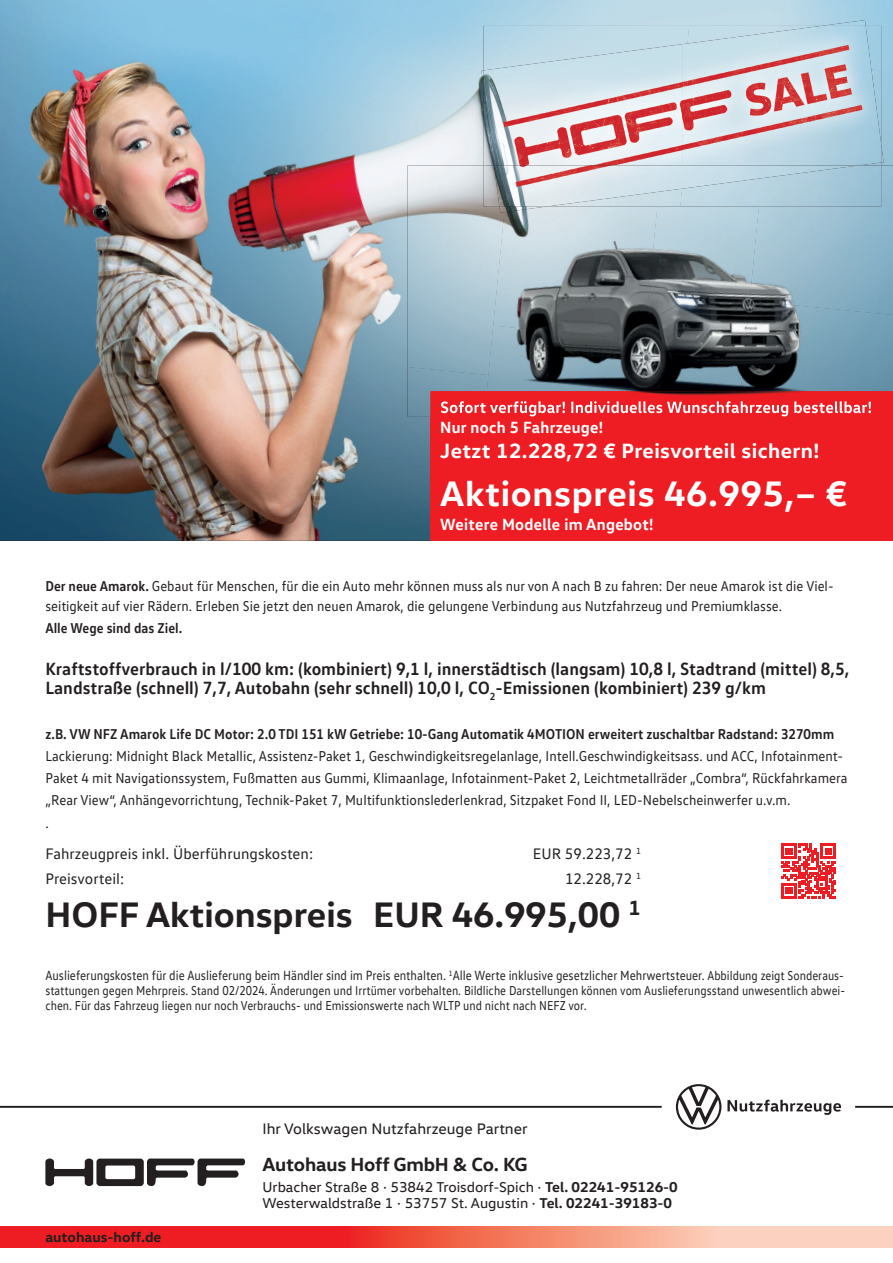
<style>
.page{position:relative;width:893px;height:1263px;background:#fff}
.page>*{position:absolute;margin:0;border:0;box-sizing:border-box;transform-origin:0 0}
.t1{font:700 36px "VW Head";color:#231f20}
.t2{font:700 36px "VW Head";letter-spacing:.02em;color:#fff}
.t3{font:700 21px "VW Head";letter-spacing:.02em;color:#fff}
.t4{font:700 19.35px "VW Head";letter-spacing:-.01em;color:#231f20}
.t5{font:700 18px/19.5px "VW Text";color:#231f20}
.t6{font:700 16.5px "VW Head";letter-spacing:.02em;color:#fff;scale:.93 1}
.t7{font:15.45px "VW Text";color:#231f20}
.t8{font:15.45px "VW Head";color:#231f20}
.t9{font:14.55px/22.2px "VW Text";color:#231f20;scale:.94 1}
.t10{font:14.55px/19.5px "VW Text";color:#231f20;scale:.93 1}
.t11{font:14.55px/15.5px "VW Head";color:#231f20}
.t12{font:700 14.55px "VW Text";color:#231f20;scale:.94 1}
.t13{font:700 14.55px "VW Text";color:#231f20;scale:.93 1}
.t14{font:700 14.55px "VW Head";color:#231f20}
.t15{font:13.5px "VW Text";color:#231f20;scale:.88 1}
.t16{font:13.2px/15px "VW Text";color:#231f20;scale:.88 1}
.s1{font-weight:700}
.s2{font-size:13.2px}
</style>
<div class="page">
<hr style="left:0;top:1106px;width:662px;height:2px;background:#231f20">
<hr style="left:855px;top:1106px;width:38px;height:2px;background:#231f20">
<svg style="left:0;top:1226px;width:893px;height:21px;background:#f3695e"></svg>
<svg style="left:45px;top:1158px;width:200px;height:28px"></svg>
<svg style="left:781px;top:843px;width:55px;height:55px"></svg>
<svg style="left:676px;top:1084px;width:45px;height:46px"></svg>
<svg style="left:727px;top:1100px;width:114px;height:15px"></svg>
<img style="left:0;top:0;width:893px;height:541px">
<img style="left:483px;top:26px;width:199px;height:18px">
<img style="left:881px;top:144px;width:3px;height:18px">
<svg style="left:481px;top:70px;width:2px;height:15px"></svg>
<img style="left:821px;top:20px;width:45px;height:6px">
<img style="left:483px;top:44px;width:199px;height:121px">
<img style="left:682px;top:26px;width:199px;height:139px">
<div style="left:431px;top:391px;width:462px;height:150px;background:#ee1d23"></div>
<img style="left:408px;top:165px;width:85px;height:202px">
<img style="left:759px;top:165px;width:134px;height:136px">
<img style="left:493px;top:206px;width:146px;height:119px">
<img style="left:639px;top:206px;width:120px;height:185px">
<img style="left:741px;top:301px;width:152px;height:90px">
<img style="left:487px;top:325px;width:157px;height:66px">
<img style="left:408px;top:367px;width:81px;height:50px">
<svg style="left:639px;top:390px;width:16px;height:1px"></svg>
<img style="left:483px;top:165px;width:11px;height:41px">
<img style="left:858px;top:165px;width:23px;height:41px">
<img style="left:499px;top:206px;width:49px;height:7px">
<img style="left:494px;top:165px;width:364px;height:41px">
<img style="left:431px;top:391px;width:378px;height:26px">
<img style="left:441px;top:401px;width:430px;height:15px">
<p class="t6" style="left:440px;top:416px;width:177px">Nur noch 5 Fahrzeuge!</p>
<h2 class="t3" style="left:440px;top:437px;width:381px">Jetzt 12.228,72 € Preisvorteil sichern!</h2>
<h1 class="t2" style="left:440px;top:470px;width:408px">Aktionspreis 46.995,– €</h1>
<p class="t6" style="left:440px;top:513px;width:231px">Weitere Modelle im Angebot!</p>
<p class="t10" style="left:45px;top:576px;width:849px"><span class="s1">Der neue Amarok.</span> Gebaut für Menschen, für die ein Auto mehr können muss als nur von A nach B zu fahren: Der neue Amarok ist die Viel&shy;seitigkeit auf vier Rädern. Erleben Sie jetzt den neuen Amarok, die gelungene Verbindung aus Nutzfahrzeug und Premiumklasse.</p>
<p class="t13" style="left:45px;top:618px;width:149px">Alle Wege sind das Ziel.</p>
<p class="t5" style="left:45px;top:658px;width:805px">Kraftstoffverbrauch in l/100 km: (kombiniert) 9,1 l, innerstädtisch (langsam) 10,8 l, Stadtrand (mittel) 8,5,<br>Landstraße (schnell) 7,7, Autobahn (sehr schnell) 10,0 l, CO<sub>2</sub>-Emissionen (kombiniert) 239 g/km</p>
<p class="t12" style="left:45px;top:724px;width:841px">z.B. VW NFZ Amarok Life DC Motor: 2.0 TDI 151 kW Getriebe: 10-Gang Automatik 4MOTION erweitert zuschaltbar Radstand: 3270mm</p>
<p class="t9" style="left:45px;top:744px;width:855px">Lackierung: Midnight Black Metallic, Assistenz-Paket 1, Geschwindigkeitsregelanlage, Intell.Geschwindigkeitsass. und ACC, Infotainment-Paket 4 mit Navigationssystem, Fußmatten aus Gummi, Klimaanlage, Infotainment-Paket 2, Leichtmetallräder „Combra“, Rückfahrkamera „Rear View“, Anhängevorrichtung, Technik-Paket 7, Multifunktionslederlenkrad, Sitzpaket Fond II, LED-Nebelscheinwerfer u.v.m.<br>.</p>
<p class="t7" style="left:45px;top:844px;width:269px">Fahrzeugpreis inkl. Überführungskosten:</p>
<p class="t7" style="left:533px;top:844px;width:110px">EUR 59.223,72 <sup>1</sup></p>
<p class="t7" style="left:45px;top:869px;width:80px">Preisvorteil:</p>
<p class="t7" style="left:565px;top:869px;width:77px">12.228,72 <sup>1</sup></p>
<h1 class="t1" style="left:45px;top:891px;width:597px">HOFF Aktionspreis EUR 46.995,00 <sup>1</sup></h1>
<p class="t15" style="left:45px;top:967px;width:909px">Auslieferungskosten für die Auslieferung beim Händler sind im Preis enthalten. <sup>1</sup>Alle Werte inklusive gesetzlicher Mehrwertsteuer. <span class="s2">Abbildung zeigt Sonderaus-</span></p>
<p class="t16" style="left:45px;top:983px;width:910px">stattungen gegen Mehrpreis. Stand 02/2024. Änderungen und Irrtümer vorbehalten. Bildliche Darstellungen können vom Auslieferungsstand unwesentlich abwei&shy;chen. Für das Fahrzeug liegen nur noch Verbrauchs- und Emissionswerte nach WLTP und nicht nach NEFZ vor.</p>
<p class="t14" style="left:45px;top:1227px;width:117px">autohaus-hoff.de</p>
<p class="t8" style="left:262px;top:1119px;width:267px">Ihr Volkswagen Nutzfahrzeuge Partner</p>
<h3 class="t4" style="left:262px;top:1151px;width:267px">Autohaus Hoff GmbH &amp; Co. KG</h3>
<p class="t11" style="left:262px;top:1179px;width:417px">Urbacher Straße 8 · 53842 Troisdorf-Spich · <span class="s1">Tel. 02241-95126-0<br></span>Westerwaldstraße 1 · 53757 St. Augustin · <span class="s1">Tel. 02241-39183-0</span></p>
</div>
